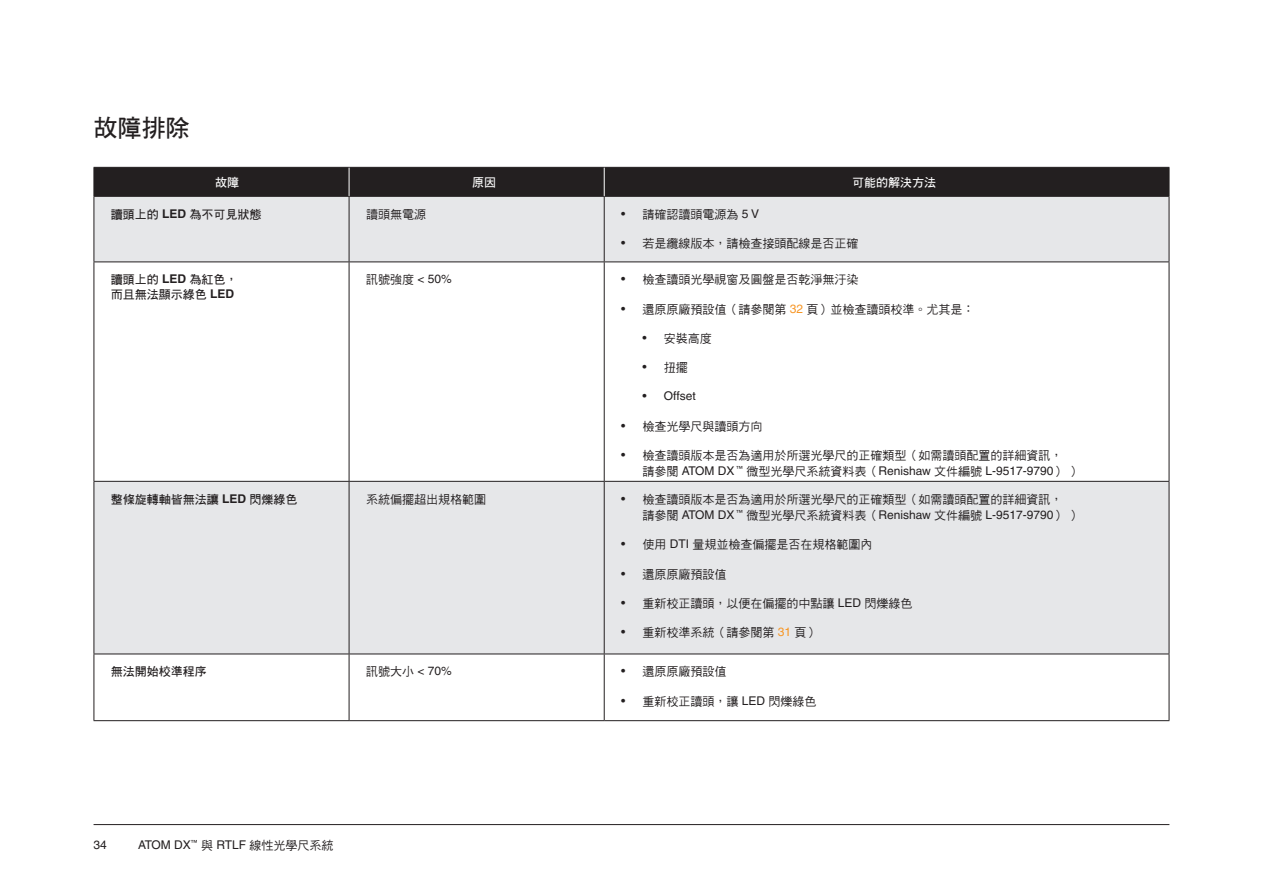
<style>
.page{position:relative;width:1263px;height:893px;background:#fff}
.page>*{position:absolute;margin:0;border:0;box-sizing:border-box;transform-origin:0 0}
.Heading_1__16pt_bold{font:24px "DF Hei W7 WIN BF";color:#231f20}
.Table_body_left_aligned{font:12px/16.5px "DF Hei W5 WIN BF";color:#231f20}
.Column_1_bold_text{font:12px/14.4px "DF Hei W7 WIN BF";color:#231f20}
.t1{font:12px "Helvetica LT Pro";color:#231f20}
.Inside_Table_header_centred{font:12px "DF Hei W7 WIN BF";color:#fff}
.s1{font-family:"Helvetica LT Pro";font-weight:700}
.s2{font-family:"Helvetica LT Pro"}
.s3{font-family:"Helvetica LT Pro";color:#f79727}
.s4{font-family:"DF Hei W5 WIN BF"}
</style>
<div class="page">
<hr style="left:94px;top:824px;width:1075px;height:1px;background:#231f20">
<svg style="left:95px;top:197px;width:1074px;height:457px;fill:#e6e7e9"></svg>
<hr style="left:94px;top:196px;width:255px;height:1px;background:#231f20">
<hr style="left:94px;top:197px;width:1px;height:65px;background:#231f20">
<hr style="left:349px;top:196px;width:255px;height:1px;background:#231f20">
<hr style="left:349px;top:197px;width:1px;height:65px;background:#231f20">
<hr style="left:604px;top:196px;width:565px;height:1px;background:#231f20">
<hr style="left:604px;top:197px;width:1px;height:65px;background:#231f20">
<hr style="left:1169px;top:197px;width:1px;height:65px;background:#231f20">
<hr style="left:94px;top:262px;width:255px;height:1px;background:#231f20">
<hr style="left:94px;top:262px;width:1px;height:219px;background:#231f20">
<hr style="left:349px;top:262px;width:255px;height:1px;background:#231f20">
<hr style="left:349px;top:262px;width:1px;height:219px;background:#231f20">
<hr style="left:604px;top:262px;width:565px;height:1px;background:#231f20">
<hr style="left:604px;top:262px;width:1px;height:219px;background:#231f20">
<hr style="left:1169px;top:262px;width:1px;height:219px;background:#231f20">
<hr style="left:94px;top:481px;width:255px;height:1px;background:#231f20">
<hr style="left:94px;top:482px;width:1px;height:172px;background:#231f20">
<hr style="left:349px;top:481px;width:255px;height:1px;background:#231f20">
<hr style="left:349px;top:482px;width:1px;height:172px;background:#231f20">
<hr style="left:604px;top:481px;width:565px;height:1px;background:#231f20">
<hr style="left:604px;top:482px;width:1px;height:172px;background:#231f20">
<hr style="left:1169px;top:482px;width:1px;height:172px;background:#231f20">
<hr style="left:94px;top:654px;width:255px;height:1px;background:#231f20">
<hr style="left:94px;top:654px;width:1px;height:66px;background:#231f20">
<hr style="left:349px;top:654px;width:255px;height:1px;background:#231f20">
<hr style="left:349px;top:654px;width:1px;height:66px;background:#231f20">
<hr style="left:604px;top:654px;width:565px;height:1px;background:#231f20">
<hr style="left:604px;top:654px;width:1px;height:66px;background:#231f20">
<hr style="left:1169px;top:654px;width:1px;height:66px;background:#231f20">
<hr style="left:94px;top:720px;width:255px;height:1px;background:#231f20">
<hr style="left:349px;top:720px;width:255px;height:1px;background:#231f20">
<hr style="left:604px;top:720px;width:565px;height:1px;background:#231f20">
<div style="left:94px;top:167px;width:1076px;height:29px;background:#231f20"></div>
<p class="Heading_1__16pt_bold" style="left:94px;top:116px;width:97px">故障排除</p>
<p class="Inside_Table_header_centred" style="left:215px;top:177px;width:25px">故障</p>
<p class="Inside_Table_header_centred" style="left:472px;top:177px;width:25px">原因</p>
<p class="Inside_Table_header_centred" style="left:852px;top:177px;width:85px">可能的解決方法</p>
<p class="Column_1_bold_text" style="left:111px;top:207px;width:152px">讀頭上的 <span class="s1">LED</span> 為不可見狀態</p>
<p class="Table_body_left_aligned" style="left:366px;top:206px;width:61px">讀頭無電源</p>
<p class="Table_body_left_aligned" style="left:621px;top:206px;width:140px"><span class="s2">•</span> 請確認讀頭電源為 <span class="s2">5 V</span></p>
<p class="Table_body_left_aligned" style="left:621px;top:235px;width:239px"><span class="s2">•</span> 若是纜線版本，請檢查接頭配線是否正確</p>
<p class="Column_1_bold_text" style="left:111px;top:272px;width:128px">讀頭上的 <span class="s1">LED</span> 為紅色，而且無法顯示綠色 <span class="s1">LED</span></p>
<p class="Table_body_left_aligned" style="left:366px;top:271px;width:87px">訊號強度 <span class="s2">&lt; 50%</span></p>
<p class="Table_body_left_aligned" style="left:621px;top:271px;width:239px"><span class="s2">•</span> 檢查讀頭光學視窗及圓盤是否乾淨無汙染</p>
<p class="Table_body_left_aligned" style="left:621px;top:301px;width:355px"><span class="s2">•</span> 還原原廠預設值（請參閱第 <span class="s3">32</span> 頁）並檢查讀頭校準。尤其是：</p>
<p class="Table_body_left_aligned" style="left:642px;top:330px;width:71px"><span class="s2">•</span> 安裝高度</p>
<p class="Table_body_left_aligned" style="left:642px;top:359px;width:47px"><span class="s2">•</span> 扭擺</p>
<p class="t1" style="left:642px;top:389px;width:55px">• Offset</p>
<p class="Table_body_left_aligned" style="left:621px;top:418px;width:143px"><span class="s2">•</span> 檢查光學尺與讀頭方向</p>
<p class="Table_body_left_aligned" style="left:642px;top:447px;width:440px;text-indent:-21px"><span class="s2">•</span> 檢查讀頭版本是否為適用於所選光學尺的正確類型（如需讀頭配置的詳細資訊，<br>請參閱 <span class="s2">ATOM DX</span> <sup>™</sup> 微型光學尺系統資料表（<span class="s2">Renishaw</span> 文件編號 <span class="s2">L-9517-9790</span>））</p>
<p class="Column_1_bold_text" style="left:111px;top:492px;width:188px">整條旋轉軸皆無法讓 <span class="s1">LED</span> 閃爍綠色</p>
<p class="Table_body_left_aligned" style="left:366px;top:491px;width:121px">系統偏擺超出規格範圍</p>
<p class="Table_body_left_aligned" style="left:642px;top:491px;width:440px;text-indent:-21px"><span class="s2">•</span> 檢查讀頭版本是否為適用於所選光學尺的正確類型（如需讀頭配置的詳細資訊，<br>請參閱 <span class="s2">ATOM DX</span> <sup>™</sup> 微型光學尺系統資料表（<span class="s2">Renishaw</span> 文件編號 <span class="s2">L-9517-9790</span>））</p>
<p class="Table_body_left_aligned" style="left:621px;top:537px;width:253px"><span class="s2">•</span> 使用 <span class="s2">DTI</span> 量規並檢查偏擺是否在規格範圍內</p>
<p class="Table_body_left_aligned" style="left:621px;top:566px;width:107px"><span class="s2">•</span> 還原原廠預設值</p>
<p class="Table_body_left_aligned" style="left:621px;top:595px;width:293px"><span class="s2">•</span> 重新校正讀頭，以便在偏擺的中點讓 <span class="s2">LED</span> 閃爍綠色</p>
<p class="Table_body_left_aligned" style="left:621px;top:624px;width:199px"><span class="s2">•</span> 重新校準系統（請參閱第 <span class="s3">31</span> 頁）</p>
<p class="Column_1_bold_text" style="left:111px;top:664px;width:98px">無法開始校準程序</p>
<p class="Table_body_left_aligned" style="left:366px;top:663px;width:87px">訊號大小 <span class="s2">&lt; 70%</span></p>
<p class="Table_body_left_aligned" style="left:621px;top:663px;width:107px"><span class="s2">•</span> 還原原廠預設值</p>
<p class="Table_body_left_aligned" style="left:621px;top:693px;width:197px"><span class="s2">•</span> 重新校正讀頭，讓 <span class="s2">LED</span> 閃爍綠色</p>
<p class="t1" style="left:94px;top:838px;width:15px">34</p>
<p class="t1" style="left:138px;top:838px;width:197px">ATOM DX<sup>™</sup> <span class="s4">與</span> RTLF <span class="s4">線性光學尺系統</span></p>
</div>
